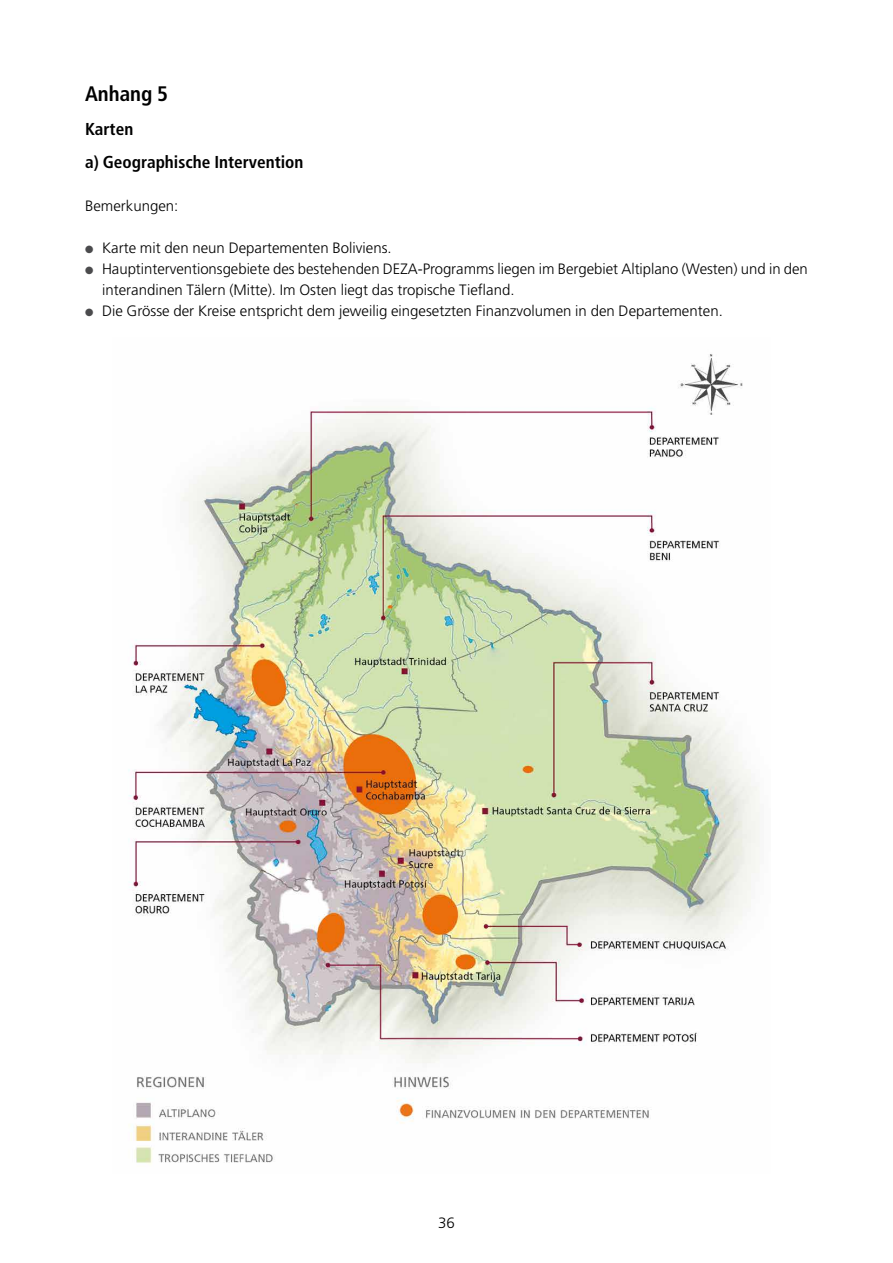
<style>
.page{position:relative;width:893px;height:1263px;background:#fff}
.page>*{position:absolute;margin:0;border:0;box-sizing:border-box;transform-origin:0 0}
.t1{font:700 condensed 21px "Frutiger LT Std";color:#000}
.t2{font:700 condensed 17.25px/33.8px "Frutiger LT Std";color:#000}
.t3{font:300 15px/21px "Frutiger LT Std";color:#000}
.s1{color:#4b4b4d}
</style>
<div class="page">
<img style="left:128px;top:354px;width:632px;height:810px">
<h1 class="t1" style="left:85px;top:81px;width:85px">Anhang 5</h1>
<p class="t2" style="left:85px;top:112px;width:220px">Karten<br>a) Geographische Intervention</p>
<p class="t3" style="left:85px;top:196px;width:95px">Bemerkungen:</p>
<p class="t3" style="left:85px;top:238px;width:308px"><span class="s1">●</span> Karte mit den neun Departementen Boliviens.</p>
<p class="t3" style="left:102px;top:259px;width:707px;text-indent:-17px"><span class="s1">●</span> Hauptinterventionsgebiete des bestehenden DEZA-Programms liegen im Bergebiet Altiplano (Westen) und in den interandinen Tälern (Mitte). Im Osten liegt das tropische Tiefland.</p>
<p class="t3" style="left:85px;top:301px;width:639px"><span class="s1">●</span> Die Grösse der Kreise entspricht dem jeweilig eingesetzten Finanzvolumen in den Departementen.</p>
<p class="t3" style="left:438px;top:1212px;width:18px">36</p>
</div>
